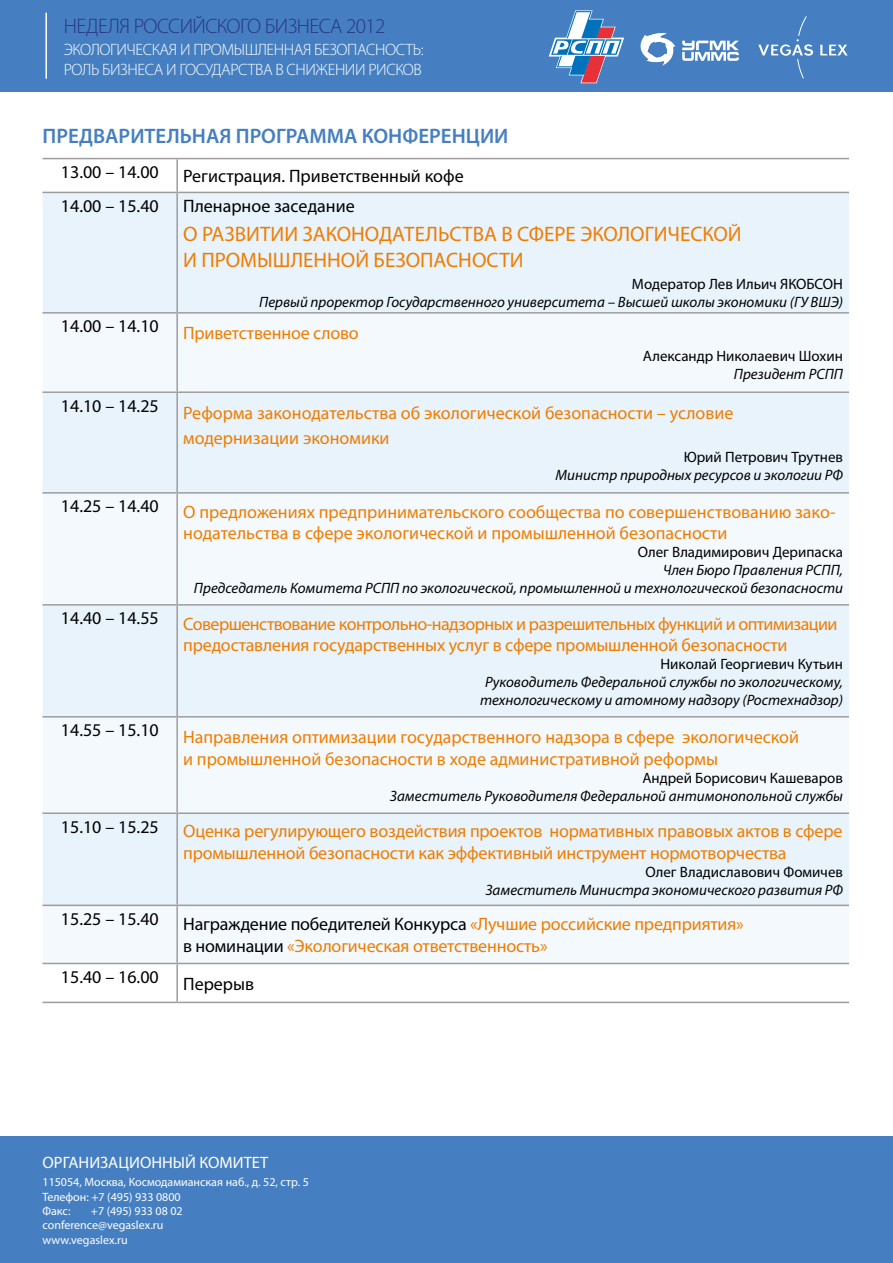
<style>
.page{position:relative;width:893px;height:1263px;background:#fff}
.page>*{position:absolute;margin:0;border:0;box-sizing:border-box;transform-origin:0 0}
.t1{font:21px/25.2px "Myriad Pro";color:#ef7d00}
.t2{font:600 21px "Myriad Pro";color:#457fc1}
.t3{font:300 21px "Myriad Pro";letter-spacing:-.025em;color:#283583}
.t4{font:18px/21.6px "Myriad Pro";letter-spacing:-.01em;color:#ef7d00}
.t5{font:18px "Myriad Pro";color:#000}
.t6{font:18px/21.6px "Myriad Pro";letter-spacing:-.03em;color:#ef7d00}
.t7{font:300 16.5px/19.8px "Myriad Pro";letter-spacing:-.025em;color:#fff}
.t8{font:16.5px "Myriad Pro";color:#fff}
.t9{font:italic 15px/18px "Myriad Pro";color:#000;text-align:right}
.t10{font:15px "Myriad Pro";color:#000}
.t11{font:12px/14.4px "Myriad Pro";color:#fff}
.s1{color:#000}
</style>
<div class="page">
<div style="left:0;top:0;width:893px;height:91px;background:#457fc1"></div>
<hr style="left:45px;top:13px;width:2px;height:66px;background:#fff">
<div style="left:0;top:1136px;width:893px;height:127px;background:#457fc1"></div>
<svg style="left:820px;top:45px;width:28px;height:10px"></svg>
<svg style="left:758px;top:16px;width:55px;height:62px"></svg>
<svg style="left:640px;top:33px;width:35px;height:33px"></svg>
<svg style="left:682px;top:41px;width:57px;height:20px"></svg>
<svg style="left:548px;top:10px;width:76px;height:74px"></svg>
<div style="left:43px;top:193px;width:806px;height:119px;background:#e8f3fc"></div>
<svg style="left:43px;top:314px;width:806px;height:649px;fill:#f4f9fe"></svg>
<hr style="left:43px;top:158px;width:134px;height:1px;background:#9d9d9c">
<hr style="left:177px;top:158px;width:672px;height:1px;background:#9d9d9c">
<hr style="left:176px;top:159px;width:2px;height:33px;background:#9d9d9c">
<hr style="left:43px;top:192px;width:134px;height:1px;background:#9d9d9c">
<hr style="left:177px;top:192px;width:672px;height:1px;background:#9d9d9c">
<hr style="left:176px;top:193px;width:2px;height:119px;background:#9d9d9c">
<hr style="left:43px;top:312px;width:134px;height:2px;background:#9d9d9c">
<hr style="left:177px;top:312px;width:672px;height:2px;background:#9d9d9c">
<hr style="left:176px;top:314px;width:2px;height:77px;background:#9d9d9c">
<hr style="left:43px;top:391px;width:134px;height:2px;background:#9d9d9c">
<hr style="left:177px;top:391px;width:672px;height:2px;background:#9d9d9c">
<hr style="left:176px;top:393px;width:2px;height:99px;background:#9d9d9c">
<hr style="left:43px;top:492px;width:134px;height:2px;background:#9d9d9c">
<hr style="left:177px;top:492px;width:672px;height:2px;background:#9d9d9c">
<hr style="left:176px;top:494px;width:2px;height:110px;background:#9d9d9c">
<hr style="left:43px;top:604px;width:134px;height:2px;background:#9d9d9c">
<hr style="left:177px;top:604px;width:672px;height:2px;background:#9d9d9c">
<hr style="left:176px;top:606px;width:2px;height:110px;background:#9d9d9c">
<hr style="left:43px;top:716px;width:134px;height:1px;background:#9d9d9c">
<hr style="left:177px;top:716px;width:672px;height:1px;background:#9d9d9c">
<hr style="left:176px;top:717px;width:2px;height:95px;background:#9d9d9c">
<hr style="left:43px;top:812px;width:134px;height:2px;background:#9d9d9c">
<hr style="left:177px;top:812px;width:672px;height:2px;background:#9d9d9c">
<hr style="left:176px;top:814px;width:2px;height:90px;background:#9d9d9c">
<hr style="left:43px;top:904px;width:134px;height:2px;background:#9d9d9c">
<hr style="left:177px;top:904px;width:672px;height:2px;background:#9d9d9c">
<hr style="left:176px;top:906px;width:2px;height:57px;background:#9d9d9c">
<hr style="left:43px;top:963px;width:134px;height:1px;background:#9d9d9c">
<hr style="left:177px;top:963px;width:672px;height:1px;background:#9d9d9c">
<hr style="left:176px;top:964px;width:2px;height:38px;background:#9d9d9c">
<hr style="left:43px;top:1002px;width:134px;height:1px;background:#9d9d9c">
<hr style="left:177px;top:1002px;width:672px;height:1px;background:#9d9d9c">
<p class="t3" style="left:64px;top:15px;width:323px">НЕДЕЛЯ РОССИЙСКОГО БИЗНЕСА 2012</p>
<p class="t7" style="left:64px;top:40px;width:361px">ЭКОЛОГИЧЕСКАЯ И ПРОМЫШЛЕННАЯ БЕЗОПАСНОСТЬ:<br>РОЛЬ БИЗНЕСА И ГОСУДАРСТВА В СНИЖЕНИИ РИСКОВ</p>
<p class="t2" style="left:43px;top:123px;width:467px">ПРЕДВАРИТЕЛЬНАЯ ПРОГРАММА КОНФЕРЕНЦИИ</p>
<p class="t5" style="left:61px;top:161px;width:99px">13.00 – 14.00</p>
<p class="t5" style="left:183px;top:165px;width:282px">Регистрация. Приветственный кофе</p>
<p class="t5" style="left:61px;top:195px;width:99px">14.00 – 15.40</p>
<p class="t5" style="left:183px;top:195px;width:173px">Пленарное заседание</p>
<p class="t1" style="left:183px;top:221px;width:560px">О РАЗВИТИИ ЗАКОНОДАТЕЛЬСТВА В СФЕРЕ ЭКОЛОГИЧЕСКОЙ<br>И ПРОМЫШЛЕННОЙ БЕЗОПАСНОСТИ</p>
<p class="t10" style="left:632px;top:275px;width:213px">Модератор Лев Ильич ЯКОБСОН</p>
<p class="t9" style="left:259px;top:293px;width:585px">Первый проректор Государственного университета – Высшей школы экономики (ГУ ВШЭ)</p>
<p class="t5" style="left:61px;top:315px;width:99px">14.00 – 14.10</p>
<p class="t4" style="left:183px;top:322px;width:177px">Приветственное слово</p>
<p class="t10" style="left:643px;top:347px;width:202px">Александр Николаевич Шохин</p>
<p class="t9" style="left:734px;top:365px;width:111px">Президент РСПП</p>
<p class="t5" style="left:61px;top:395px;width:99px">14.10 – 14.25</p>
<p class="t4" style="left:183px;top:400px;width:552px;line-height:25.2px">Реформа законодательства об экологической безопасности – условие модернизации экономики</p>
<p class="t10" style="left:684px;top:448px;width:161px">Юрий Петрович Трутнев</p>
<p class="t9" style="left:555px;top:466px;width:289px">Министр природных ресурсов и экологии РФ</p>
<p class="t5" style="left:61px;top:495px;width:99px">14.25 – 14.40</p>
<p class="t4" style="left:183px;top:501px;width:654px">О предложениях предпринимательского сообщества по совершенствованию зако&shy;нодательства в сфере экологической и промышленной безопасности</p>
<p class="t10" style="left:638px;top:543px;width:207px">Олег Владимирович Дерипаска</p>
<p class="t9" style="left:194px;top:561px;width:651px">Член Бюро Правления РСПП,<br>Председатель Комитета РСПП по экологической, промышленной и технологической безопасности</p>
<p class="t5" style="left:61px;top:607px;width:99px">14.40 – 14.55</p>
<p class="t6" style="left:183px;top:613px;width:656px">Совершенствование контрольно-надзорных и разрешительных функций и оптимизации предоставления государственных услуг в сфере промышленной безопасности</p>
<p class="t10" style="left:660px;top:655px;width:184px">Николай Георгиевич Кутьин</p>
<p class="t9" style="left:480px;top:673px;width:365px;text-align:center">Руководитель Федеральной службы по экологическому, технологическому и атомному надзору (Ростехнадзор)</p>
<p class="t5" style="left:61px;top:719px;width:99px">14.55 – 15.10</p>
<p class="t4" style="left:183px;top:726px;width:617px">Направления оптимизации государственного надзора в сфере экологической и промышленной безопасности в ходе административной реформы</p>
<p class="t10" style="left:642px;top:768px;width:202px">Андрей Борисович Кашеваров</p>
<p class="t9" style="left:390px;top:786px;width:454px">Заместитель Руководителя Федеральной антимонопольной службы</p>
<p class="t5" style="left:61px;top:815px;width:99px">15.10 – 15.25</p>
<p class="t4" style="left:183px;top:820px;width:661px">Оценка регулирующего воздействия проектов нормативных правовых актов в сфере промышленной безопасности как эффективный инструмент нормотворчества</p>
<p class="t10" style="left:645px;top:862px;width:199px">Олег Владиславович Фомичев</p>
<p class="t9" style="left:486px;top:880px;width:359px">Заместитель Министра экономического развития РФ</p>
<p class="t5" style="left:61px;top:908px;width:99px">15.25 – 15.40</p>
<p class="t4" style="left:183px;top:913px;width:562px"><span class="s1">Награждение победителей Конкурса</span> «Лучшие российские предприятия» <span class="s1">в номинации</span> «Экологическая ответственность»</p>
<p class="t5" style="left:61px;top:966px;width:99px">15.40 – 16.00</p>
<p class="t5" style="left:183px;top:972px;width:72px">Перерыв</p>
<p class="t8" style="left:43px;top:1152px;width:227px">ОРГАНИЗАЦИОННЫЙ КОМИТЕТ</p>
<p class="t11" style="left:43px;top:1175px;width:268px">115054, Москва, Космодамианская наб., д. 52, стр. 5<br>Телефон: +7 (495) 933 0800<br>Факс:</p>
<p class="t11" style="left:43px;top:1203px;width:142px;text-indent:48px">+7 (495) 933 08 02 conference@vegaslex.ru www.vegaslex.ru</p>
</div>
